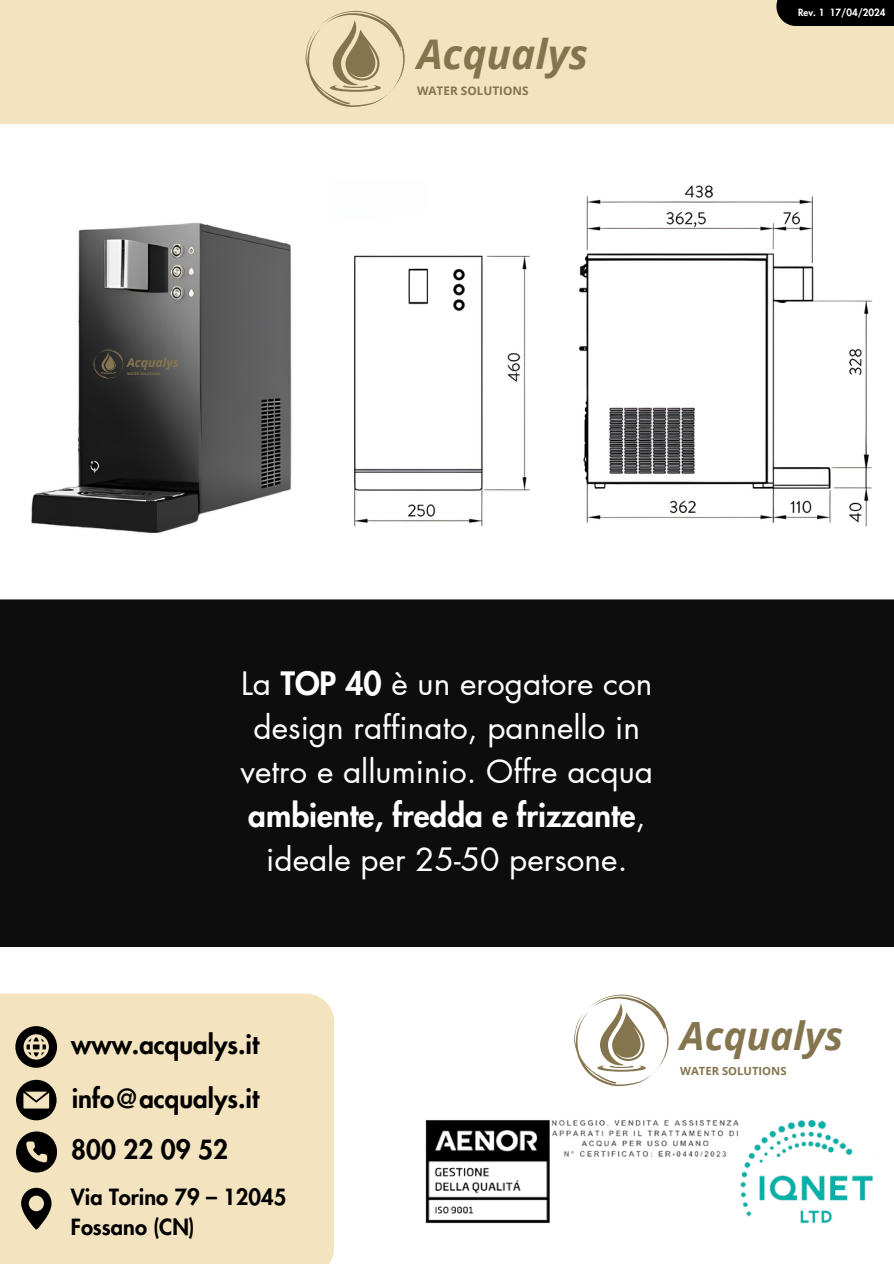
<style>
.page{position:relative;width:894px;height:1264px;background:#fff}
.page>*{position:absolute;margin:0;border:0;box-sizing:border-box;transform-origin:0 0}
.t1{font:italic 700 40.8px "Open Sans";color:#84754e}
.t2{font:italic 700 38.85px "Open Sans";color:#84754e}
.t3{font:31.5px/43.8px "Futura LT Pro";color:#fff;text-align:center}
.t4{font:800 25.8px "Futura LT Pro";color:#000}
.t5{font:800 21.75px/30.6px "Futura LT Pro";color:#000}
.t6{font:italic 700 12.3px "Open Sans";color:#84754e}
.t7{font:700 11.85px "Open Sans";color:#84754e}
.t8{font:700 11.25px "Open Sans";color:#84754e}
.t9{font:800 9.75px "Futura LT Pro";color:#fff}
.t10{font:700 3.6px "Open Sans";color:#84754e}
.s1{font-weight:800}
</style>
<div class="page">
<div style="left:0;top:599px;width:893px;height:348px;background:#0d0d0d"></div>
<div style="left:0;top:0;width:893px;height:124px;background:#f3e3bf"></div>
<div style="left:0;top:993px;width:333px;height:270px;background:#f3e3bf"></div>
<svg style="left:15px;top:1026px;width:42px;height:41px;background:#6b6454"></svg>
<svg style="left:16px;top:1079px;width:41px;height:41px;background:#6f6857"></svg>
<svg style="left:16px;top:1131px;width:41px;height:40px;background:#4d483c"></svg>
<svg style="left:21px;top:1187px;width:31px;height:42px"></svg>
<svg style="left:305px;top:11px;width:103px;height:96px;background:#d9c9a4"></svg>
<svg style="left:574px;top:994px;width:95px;height:92px"></svg>
<img style="left:425px;top:1120px;width:447px;height:104px">
<img style="left:31px;top:222px;width:261px;height:311px">
<svg style="left:93px;top:349px;width:31px;height:29px"></svg>
<img style="left:354px;top:185px;width:518px;height:342px">
<div style="left:776px;top:0;width:117px;height:26px;background:#000"></div>
<h5 class="t6" style="left:127px;top:354px;width:53px">Acqualys</h5>
<p class="t10" style="left:127px;top:371px;width:35px">WATER SOLUTIONS</p>
<h6 class="t1" style="left:417px;top:25px;width:173px">Acqualys</h6>
<p class="t7" style="left:417px;top:82px;width:113px">WATER SOLUTIONS</p>
<h2 class="t9" style="left:798px;top:8px;width:28px">Rev. 1</h2>
<p class="t9" style="left:829px;top:8px;width:57px">17/04/2024</p>
<p class="t3" style="left:240px;top:663px;width:414px">La <span class="s1">TOP 40</span> è un erogatore con design raffinato, pannello in vetro e alluminio. Offre acqua <span class="s1">ambiente, fredda e frizzante</span>, ideale per 25-50 persone.</p>
<h6 class="t4" style="left:71px;top:1033px;width:189px">www.acqualys.it</h6>
<p class="t4" style="left:72px;top:1086px;width:189px">info@acqualys.it</p>
<h1 class="t4" style="left:71px;top:1138px;width:158px">800 22 09 52</h1>
<p class="t5" style="left:71px;top:1182px;width:217px">Via Torino 79 – 12045<br>Fossano (CN)</p>
<p class="t2" style="left:680px;top:1008px;width:164px">Acqualys</p>
<p class="t8" style="left:680px;top:1062px;width:108px">WATER SOLUTIONS</p>
</div>
